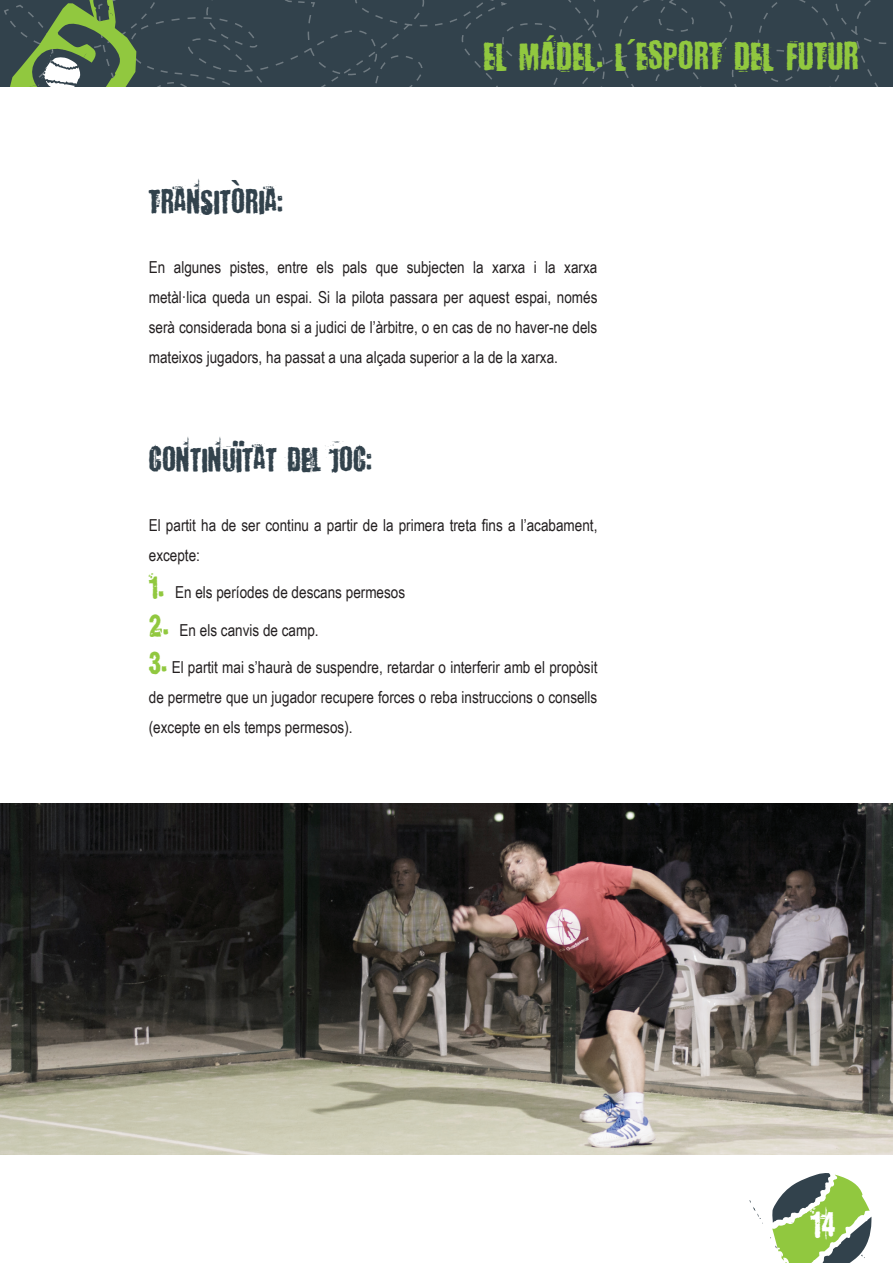
<style>
.page{position:relative;width:893px;height:1263px;background:#fff}
.page>*{position:absolute;margin:0;border:0;box-sizing:border-box;transform-origin:0 0}
.t1{font:39px "Baron Kuffner";color:#fff}
.t2{font:36px "Baron Kuffner";color:#91c83f}
.t3{font:31.5px "Baron Kuffner";color:#32424c}
.t4{font:16.5px/30px "Arial Narrow";color:#231f20;text-align:justify}
.s1{font-family:"Baron Kuffner";font-size:33px;color:#91c83f}
</style>
<div class="page">
<svg style="left:770px;top:1173px;width:101px;height:90px"></svg>
<svg style="left:749px;top:1200px;width:14px;height:24px"></svg>
<div style="left:0;top:0;width:888px;height:87px;background:#32424c"></div>
<svg style="left:5px;top:0;width:635px;height:87px;background:#3b4e4e"></svg>
<img style="left:0;top:803px;width:893px;height:351px">
<h3 class="t3" style="left:149px;top:176px;width:136px">TRANSITORIA:</h3>
<h2 class="t2" style="left:483px;top:27px;width:377px">EL MÀDEL. L'ESPORT DEL FUTUR</h2>
<p class="t4" style="left:149px;top:251px;width:450px">En algunes pistes, entre els pals que subjecten la xarxa i la xarxa metàl·lica queda un espai. Si la pilota passara per aquest espai, només serà considerada bona si a judici de l’àrbitre, o en cas de no haver-ne dels mateixos jugadors, ha passat a una alçada superior a la de la xarxa.</p>
<h3 class="t3" style="left:149px;top:434px;width:225px">CONTINUITAT DEL JOC:</h3>
<p class="t4" style="left:149px;top:509px;width:450px">El partit ha de ser continu a partir de la primera treta fins a l’acabament, excepte:</p>
<p class="t4" style="left:149px;top:577px;width:258px"><span class="s1">1.</span> En els períodes de descans permesos</p>
<p class="t4" style="left:149px;top:614px;width:171px"><span class="s1">2.</span> En els canvis de camp.</p>
<p class="t4" style="left:149px;top:652px;width:450px"><span class="s1">3.</span> El partit mai s’haurà de suspendre, retardar o interferir amb el propòsit de permetre que un jugador recupere forces o reba instruccions o consells (excepte en els temps permesos).</p>
<h1 class="t1" style="left:810px;top:1191px;width:27px">14</h1>
</div>
